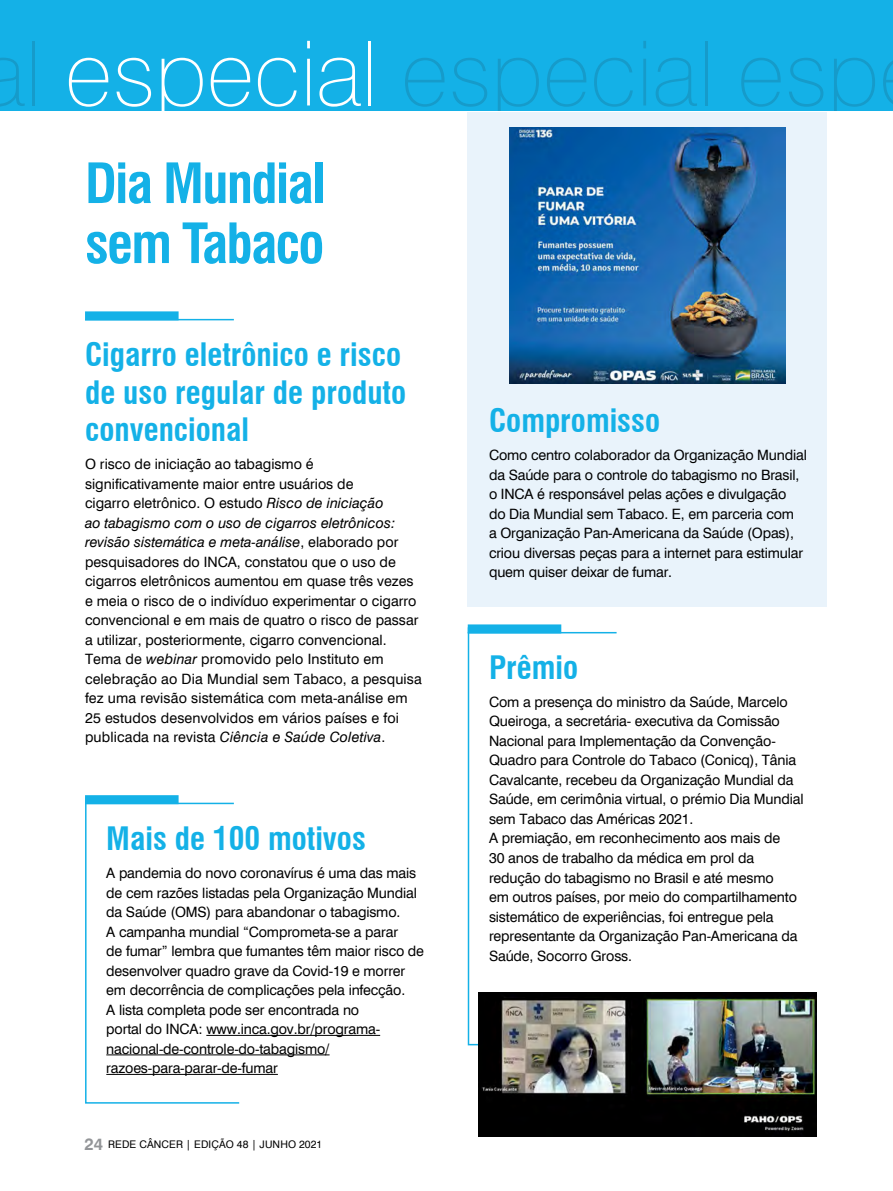
<style>
.page{position:relative;width:893px;height:1191px;background:#fff}
.page>*{position:absolute;margin:0;border:0;box-sizing:border-box;transform-origin:0 0}
.t1{font:100 90px "Swiss 721 BT";color:#169bca}
.t2{font:700 condensed 54px/60px "Swiss 721 BT";letter-spacing:-.03em;color:#14b1e7}
.t3{font:700 condensed 31.5px/37.5px "Swiss 721 BT";color:#14b1e7}
.t4{font:14.25px/19.5px "Swiss 721 BT";letter-spacing:-.01em;color:#000}
.t5{font:10.5px "Swiss 721 BT";letter-spacing:.015em;color:#000}
.s1{color:#fff}
.s2{font-style:italic}
.s3{font-weight:700;font-size:16.5px;color:#939598}
</style>
<div class="page">
<div style="left:468px;top:112px;width:359px;height:494px;background:#e9f3fb"></div>
<div style="left:0;top:0;width:893px;height:111px;background:#14b1e7"></div>
<div style="left:85px;top:311px;width:94px;height:9px;background:#14b1e7"></div>
<hr style="left:85px;top:319px;width:149px;height:1px;background:#14b1e7">
<div style="left:468px;top:624px;width:93px;height:9px;background:#14b1e7"></div>
<hr style="left:206px;top:1035px;width:174px;height:1px;background:#000">
<hr style="left:106px;top:1054px;width:224px;height:1px;background:#000">
<hr style="left:106px;top:1074px;width:172px;height:1px;background:#000">
<div style="left:85px;top:795px;width:94px;height:9px;background:#3ebfeb"></div>
<svg style="left:85px;top:796px;width:156px;height:308px"></svg>
<svg style="left:467px;top:626px;width:150px;height:420px"></svg>
<img style="left:510px;top:128px;width:275px;height:256px">
<img style="left:478px;top:992px;width:338px;height:144px">
<h1 class="t1" style="left:-20px;top:19px;width:900px">al <span class="s1">especial</span> especial esp</h1>
<h2 class="t2" style="left:85px;top:153px;width:242px">Dia Mundial sem Tabaco</h2>
<h3 class="t3" style="left:85px;top:336px;width:323px">Cigarro eletrônico e risco de uso regular de produto convencional</h3>
<p class="t4" style="left:85px;top:454px;width:338px">O risco de iniciação ao tabagismo é significativamente maior entre usuários de<br>cigarro eletrônico. O estudo <span class="s2">Risco de iniciação<br>ao tabagismo com o uso de cigarros eletrônicos: revisão sistemática e meta-análise</span>, elaborado por pesquisadores do INCA, constatou que o uso de cigarros eletrônicos aumentou em quase três vezes e meia o risco de o indivíduo experimentar o cigarro convencional e em mais de quatro o risco de passar a utilizar, posteriormente, cigarro convencional.<br>Tema de <span class="s2">webinar</span> promovido pelo Instituto em celebração ao Dia Mundial sem Tabaco, a pesquisa fez uma revisão sistemática com meta-análise em 25 estudos desenvolvidos em vários países e foi publicada na revista <span class="s2">Ciência e Saúde Coletiva</span>.</p>
<h3 class="t3" style="left:106px;top:820px;width:261px">Mais de 100 motivos</h3>
<p class="t4" style="left:106px;top:863px;width:319px">A pandemia do novo coronavírus é uma das mais de cem razões listadas pela Organização Mundial da Saúde (OMS) para abandonar o tabagismo.<br>A campanha mundial “Comprometa-se a parar<br>de fumar” lembra que fumantes têm maior risco de desenvolver quadro grave da Covid-19 e morrer em decorrência de complicações pela infecção.<br>A lista completa pode ser encontrada no<br>portal do INCA: www.inca.gov.br/programa&shy;nacional-de-controle-do-tabagismo/ razoes-para-parar-de-fumar</p>
<p class="t5" style="left:85px;top:1138px;width:239px"><span class="s3">24</span> REDE CÂNCER | EDIÇÃO 48 | JUNHO 2021</p>
<h3 class="t3" style="left:489px;top:402px;width:173px">Compromisso</h3>
<p class="t4" style="left:489px;top:445px;width:320px">Como centro colaborador da Organização Mundial da Saúde para o controle do tabagismo no Brasil, o INCA é responsável pelas ações e divulgação<br>do Dia Mundial sem Tabaco. E, em parceria com<br>a Organização Pan-Americana da Saúde (Opas), criou diversas peças para a internet para estimular quem quiser deixar de fumar.</p>
<h3 class="t3" style="left:489px;top:649px;width:91px">Prêmio</h3>
<p class="t4" style="left:489px;top:692px;width:316px">Com a presença do ministro da Saúde, Marcelo Queiroga, a secretária- executiva da Comissão Nacional para Implementação da Convenção-Quadro para Controle do Tabaco (Conicq), Tânia Cavalcante, recebeu da Organização Mundial da Saúde, em cerimônia virtual, o prémio Dia Mundial sem Tabaco das Américas 2021.<br>A premiação, em reconhecimento aos mais de<br>30 anos de trabalho da médica em prol da redução do tabagismo no Brasil e até mesmo<br>em outros países, por meio do compartilhamento sistemático de experiências, foi entregue pela representante da Organização Pan-Americana da Saúde, Socorro Gross.</p>
</div>
